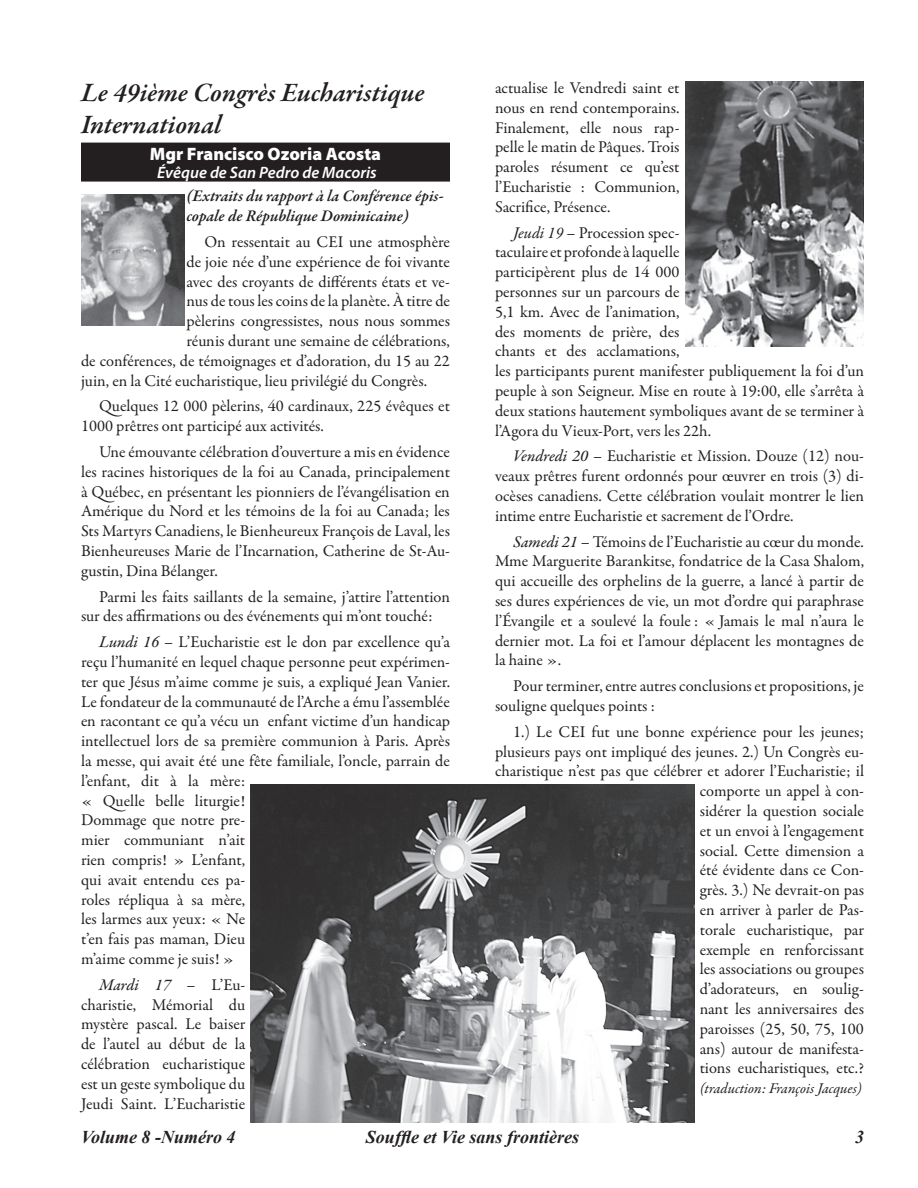
<style>
.page{position:relative;width:918px;height:1188px;background:#fff}
.page>*{position:absolute;margin:0;border:0;box-sizing:border-box;transform-origin:0 0}
.t1{font:italic 600 27px/32.4px "Garamond Premr Pro";color:#231f20}
.t2{font:italic 700 18px "Times New Roman";color:#231f20}
.t3{font:900 18px "Myriad Pro";color:#fff}
.t4{font:16.5px/19.8px "Garamond Premr Pro";color:#231f20}
.t5{font:italic 600 16.5px/19.8px "Garamond Premr Pro";color:#231f20}
.t6{font:italic 600 16.5px "Myriad Pro";color:#fff}
.t7{font:16.5px "Garamond Premr Pro Med It";color:#231f20}
.t8{font:italic 15px "Garamond Premr Pro";color:#231f20}
.s1{font-family:"Garamond Premr Pro Med It"}
.s2{font-family:"Garamond Premr Pro"}
.s3{font-style:italic}
</style>
<div class="page">
<div style="left:81px;top:143px;width:369px;height:21px;background:#231f20"></div>
<div style="left:81px;top:161px;width:369px;height:21px;background:#231f20"></div>
<img style="left:81px;top:194px;width:103px;height:132px">
<img style="left:686px;top:81px;width:178px;height:265px">
<img style="left:250px;top:785px;width:444px;height:337px">
<h1 class="t1" style="left:81px;top:78px;width:345px">Le 49ième Congrès Eucharistique<br>International</h1>
<p class="t3" style="left:150px;top:147px;width:233px">Mgr Francisco Ozoria Acosta</p>
<p class="t6" style="left:157px;top:166px;width:221px">Évêque de San Pedro de Macoris</p>
<p class="t5" style="left:186px;top:188px;width:259px">(Extraits du rapport à la Conférence épis&shy;copale de République Dominicaine)</p>
<p class="t4" style="left:204px;top:233px;width:247px">On ressentait au CEI une atmosphère</p>
<p class="t4" style="left:186px;top:253px;width:265px">de joie née d’une expérience de foi vivante</p>
<p class="t4" style="left:186px;top:273px;width:265px">avec des croyants de différents états et ve-</p>
<p class="t4" style="left:186px;top:293px;width:265px">nus de tous les coins de la planète. À titre de</p>
<p class="t4" style="left:186px;top:312px;width:265px">pèlerins congressistes, nous nous sommes</p>
<p class="t4" style="left:186px;top:332px;width:265px">réunis durant une semaine de célébrations,</p>
<p class="t4" style="left:81px;top:352px;width:370px">de conférences, de témoignages et d’adoration, du 15 au 22</p>
<p class="t4" style="left:81px;top:372px;width:348px">juin, en la Cité eucharistique, lieu privilégié du Congrès.</p>
<p class="t4" style="left:81px;top:398px;width:371px;text-indent:18px">Quelques 12 000 pèlerins, 40 cardinaux, 225 évêques et<br>1000 prêtres ont participé aux activités.</p>
<p class="t4" style="left:81px;top:443px;width:371px;text-align:justify;text-indent:18px">Une émouvante célébration d’ouverture a mis en évidence les racines historiques de la foi au Canada, principalement à Québec, en présentant les pionniers de l’évangélisation en Amérique du Nord et les témoins de la foi au Canada; les Sts Martyrs Canadiens, le Bienheureux François de Laval, les Bienheureuses Marie de l’Incarnation, Catherine de St-Au&shy;gustin, Dina Bélanger.</p>
<p class="t4" style="left:81px;top:588px;width:371px;text-indent:18px">Parmi les faits saillants de la semaine, j’attire l’attention sur des affirmations ou des événements qui m’ont touché:</p>
<p class="t4" style="left:81px;top:633px;width:371px;text-indent:18px"><span class="s1">Lundi 16</span> – L’Eucharistie est le don par excellence qu’a reçu l’humanité en lequel chaque personne peut expérimen&shy;ter que Jésus m’aime comme je suis, a expliqué Jean Vanier.<br>Le fondateur de la communauté de l’Arche a ému l’assemblée en racontant ce qu’a vécu un enfant victime d’un handicap intellectuel lors de sa première communion à Paris. Après la messe, qui avait été une fête familiale, l’oncle, parrain de l’enfant, dit à la mère:<br>« Quelle belle liturgie!<br>Dommage que notre pre-<br>mier communiant n’ait<br>rien compris! » L’enfant,<br>qui avait entendu ces pa-<br>roles répliqua à sa mère,<br>les larmes aux yeux: « Ne<br>t’en fais pas maman, Dieu<br>m’aime comme je suis! »</p>
<p class="t7" style="left:99px;top:974px;width:148px">Mardi 17 <span class="s2">– L’Eu-</span></p>
<p class="t4" style="left:81px;top:996px;width:166px;text-align:justify">charistie, Mémorial du mystère pascal. Le baiser de l’autel au début de la célébration eucharistique est un geste symbolique du Jeudi Saint. L’Eucharistie</p>
<p class="t4" style="left:495px;top:79px;width:186px;text-align:justify">actualise le Vendredi saint et nous en rend contemporains.<br>Finalement, elle nous rap&shy;pelle le matin de Pâques. Trois paroles résument ce qu’est l’Eucharistie : Communion, Sacrifice, Présence.</p>
<p class="t4" style="left:495px;top:224px;width:371px;text-indent:18px"><span class="s3">Jeudi 19</span> – Procession spec-<br>taculaire et profonde à laquelle<br>participèrent plus de 14 000<br>personnes sur un parcours de<br>5,1 km. Avec de l’animation,<br>des moments de prière, des<br>chants et des acclamations,<br>les participants purent manifester publiquement la foi d’un peuple à son Seigneur. Mise en route à 19:00, elle s’arrêta à deux stations hautement symboliques avant de se terminer à l’Agora du Vieux-Port, vers les 22h.</p>
<p class="t4" style="left:495px;top:448px;width:371px;text-align:justify;text-indent:18px"><span class="s1">Vendredi 20</span> – Eucharistie et Mission. Douze (12) nou&shy;veaux prêtres furent ordonnés pour œuvrer en trois (3) di&shy;ocèses canadiens. Cette célébration voulait montrer le lien intime entre Eucharistie et sacrement de l’Ordre.</p>
<p class="t4" style="left:495px;top:533px;width:371px;text-align:justify;text-indent:18px"><span class="s1">Samedi 21</span> – Témoins de l’Eucharistie au cœur du monde.<br>Mme Marguerite Barankitse, fondatrice de la Casa Shalom, qui accueille des orphelins de la guerre, a lancé à partir de ses dures expériences de vie, un mot d’ordre qui paraphrase l’Évangile et a soulevé la foule : « Jamais le mal n’aura le dernier mot. La foi et l’amour déplacent les montagnes de la haine ».</p>
<p class="t4" style="left:495px;top:677px;width:370px;text-indent:18px">Pour terminer, entre autres conclusions et propositions, je souligne quelques points :</p>
<p class="t4" style="left:495px;top:723px;width:371px;text-align:right">1.) Le CEI fut une bonne expérience pour les jeunes; plusieurs pays ont impliqué des jeunes. 2.) Un Congrès eu&shy;charistique n’est pas que célébrer et adorer l’Eucharistie; il comporte un appel à con-<br>sidérer la question sociale<br>et un envoi à l’engagement<br>social. Cette dimension a<br>été évidente dans ce Con-<br>grès. 3.) Ne devrait-on pas<br>en arriver à parler de Pas-<br>torale eucharistique, par<br>exemple en renforcissant<br>les associations ou groupes<br>d’adorateurs, en soulig-<br>nant les anniversaires des<br>paroisses (25, 50, 75, 100<br>ans) autour de manifesta-<br>tions eucharistiques, etc.?</p>
<p class="t8" style="left:700px;top:1082px;width:164px">(traduction: François Jacques)</p>
<p class="t2" style="left:81px;top:1127px;width:156px">Volume 8 -Numéro 4</p>
<p class="t2" style="left:366px;top:1127px;width:215px">Souffle et Vie sans frontières</p>
<p class="t2" style="left:855px;top:1127px;width:10px">3</p>
</div>
